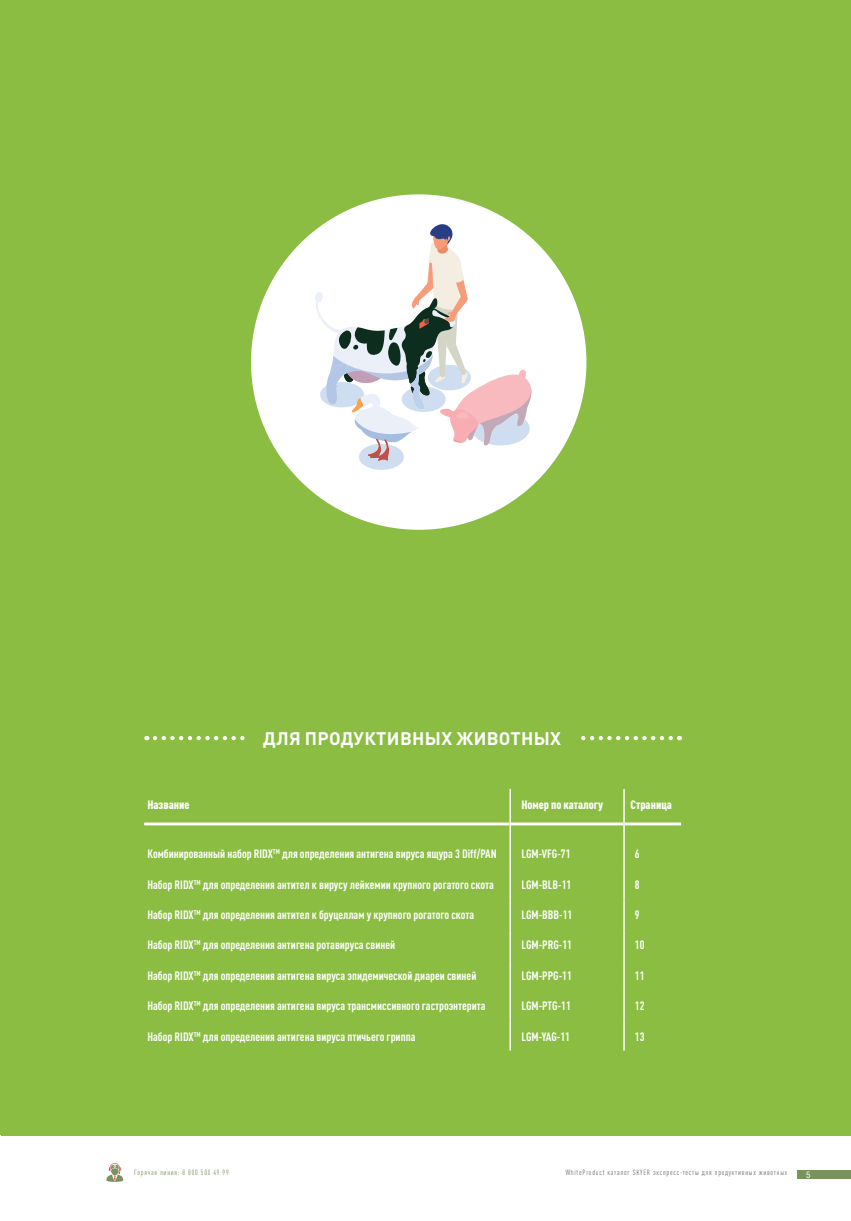
<style>
.page{position:relative;width:851px;height:1221px;background:#fff}
.page>*{position:absolute;margin:0;border:0;box-sizing:border-box;transform-origin:0 0}
.t1{font:700 18px "DIN Pro";letter-spacing:.02em;color:#fff}
.t2{font:12.9px "Dinbol";color:#95a87d}
.t3{font:700 condensed 12px "DIN Pro";color:#fff}
.t4{font:900 condensed 12px "DIN Pro";color:#fff}
.t5{font:9px "Helios Cond";color:#fff}
.t6{font:condensed 7.5px "DIN Pro";letter-spacing:.1em;color:#6c6d70}
.t7{font:condensed 7.5px "DIN Pro";letter-spacing:.1em;color:#79935c}
.s1{font-family:"DIN Pro";font-weight:500;font-size:14.4px;color:#598342}
</style>
<div class="page">
<div style="left:797px;top:1170px;width:53px;height:8px;background:#79935c"></div>
<svg style="left:106px;top:1163px;width:17px;height:18px"></svg>
<div style="left:1px;top:0;width:849px;height:1135px;background:#8abd42"></div>
<div style="left:251px;top:194px;width:335px;height:335px;background:#fff;border-radius:50%"></div>
<svg style="left:155px;top:736px;width:524px;height:4px"></svg>
<div style="left:245px;top:706px;width:335px;height:50px;background:#8abd42"></div>
<hr style="left:144px;top:822px;width:365px;height:3px;background:#fff">
<hr style="left:511px;top:822px;width:112px;height:3px;background:#fff">
<hr style="left:624px;top:822px;width:57px;height:3px;background:#fff">
<hr style="left:509px;top:788px;width:2px;height:36px;background:#fff">
<svg style="left:509px;top:824px;width:2px;height:15px"></svg>
<hr style="left:509px;top:839px;width:2px;height:31px;background:#fff">
<hr style="left:509px;top:870px;width:2px;height:30px;background:#fff">
<hr style="left:509px;top:900px;width:2px;height:30px;background:#fff">
<hr style="left:509px;top:930px;width:2px;height:30px;background:#fff">
<hr style="left:509px;top:960px;width:2px;height:29px;background:#fff">
<hr style="left:509px;top:989px;width:2px;height:30px;background:#fff">
<hr style="left:509px;top:1019px;width:2px;height:31px;background:#fff">
<hr style="left:623px;top:788px;width:1px;height:36px;background:#fff">
<svg style="left:623px;top:824px;width:1px;height:15px"></svg>
<hr style="left:623px;top:839px;width:1px;height:31px;background:#fff">
<hr style="left:623px;top:870px;width:1px;height:30px;background:#fff">
<hr style="left:623px;top:900px;width:1px;height:30px;background:#fff">
<hr style="left:623px;top:930px;width:1px;height:30px;background:#fff">
<svg style="left:623px;top:960px;width:1px;height:29px"></svg>
<hr style="left:623px;top:989px;width:1px;height:30px;background:#fff">
<hr style="left:623px;top:1019px;width:1px;height:31px;background:#fff">
<svg style="left:314px;top:223px;width:219px;height:247px"></svg>
<h1 class="t1" style="left:263px;top:723px;width:299px">ДЛЯ ПРОДУКТИВНЫХ ЖИВОТНЫХ</h1>
<p class="t4" style="left:147px;top:795px;width:44px">Название</p>
<p class="t3" style="left:147px;top:845px;width:351px">Комбинированный набор RIDX<sup>TM</sup> для определения антигена вируса ящура 3 Diff/PAN</p>
<p class="t3" style="left:147px;top:875px;width:348px">Набор RIDX<sup>TM</sup> для определения антител к вирусу лейкемии крупного рогатого скота</p>
<p class="t3" style="left:147px;top:905px;width:328px">Набор RIDX<sup>TM</sup> для определения антител к бруцеллам у крупного рогатого скота</p>
<p class="t3" style="left:147px;top:936px;width:249px">Набор RIDX<sup>TM</sup> для определения антигена ротавируса свиней</p>
<p class="t3" style="left:147px;top:966px;width:330px">Набор RIDX<sup>TM</sup> для определения антигена вируса эпидемической диареи свиней</p>
<p class="t3" style="left:147px;top:996px;width:340px">Набор RIDX<sup>TM</sup> для определения антигена вируса трансмиссивного гастроэнтерита</p>
<p class="t3" style="left:147px;top:1027px;width:269px">Набор RIDX<sup>TM</sup> для определения антигена вируса птичьего гриппа</p>
<p class="t4" style="left:521px;top:795px;width:83px">Номер по каталогу</p>
<p class="t4" style="left:630px;top:795px;width:43px">Страница</p>
<p class="t3" style="left:634px;top:845px;width:6px">6</p>
<p class="t3" style="left:634px;top:875px;width:6px">8</p>
<p class="t3" style="left:634px;top:905px;width:6px">9</p>
<p class="t3" style="left:634px;top:936px;width:11px">10</p>
<p class="t3" style="left:634px;top:966px;width:11px">11</p>
<p class="t3" style="left:634px;top:996px;width:11px">12</p>
<p class="t3" style="left:634px;top:1027px;width:11px">13</p>
<p class="t3" style="left:521px;top:845px;width:50px">LGM-VFG-71</p>
<p class="t3" style="left:521px;top:875px;width:51px">LGM-BLB-11</p>
<p class="t3" style="left:521px;top:905px;width:52px">LGM-BBB-11</p>
<p class="t3" style="left:521px;top:936px;width:52px">LGM-PRG-11</p>
<p class="t3" style="left:521px;top:966px;width:52px">LGM-PPG-11</p>
<p class="t3" style="left:521px;top:996px;width:51px">LGM-PTG-11</p>
<p class="t3" style="left:521px;top:1027px;width:50px">LGM-YAG-11</p>
<p class="t2" style="left:646px;top:1160px;width:148px">For Livestock Animals <span class="s1">3</span></p>
<p class="t7" style="left:134px;top:1167px;width:96px">Горячая линия: 8 800 500 49 99</p>
<p class="t6" style="left:565px;top:1167px;width:223px">WhiteProduct каталог SKYER экспресс-тесты для продуктивных животных</p>
<p class="t5" style="left:806px;top:1169px;width:6px">5</p>
</div>
